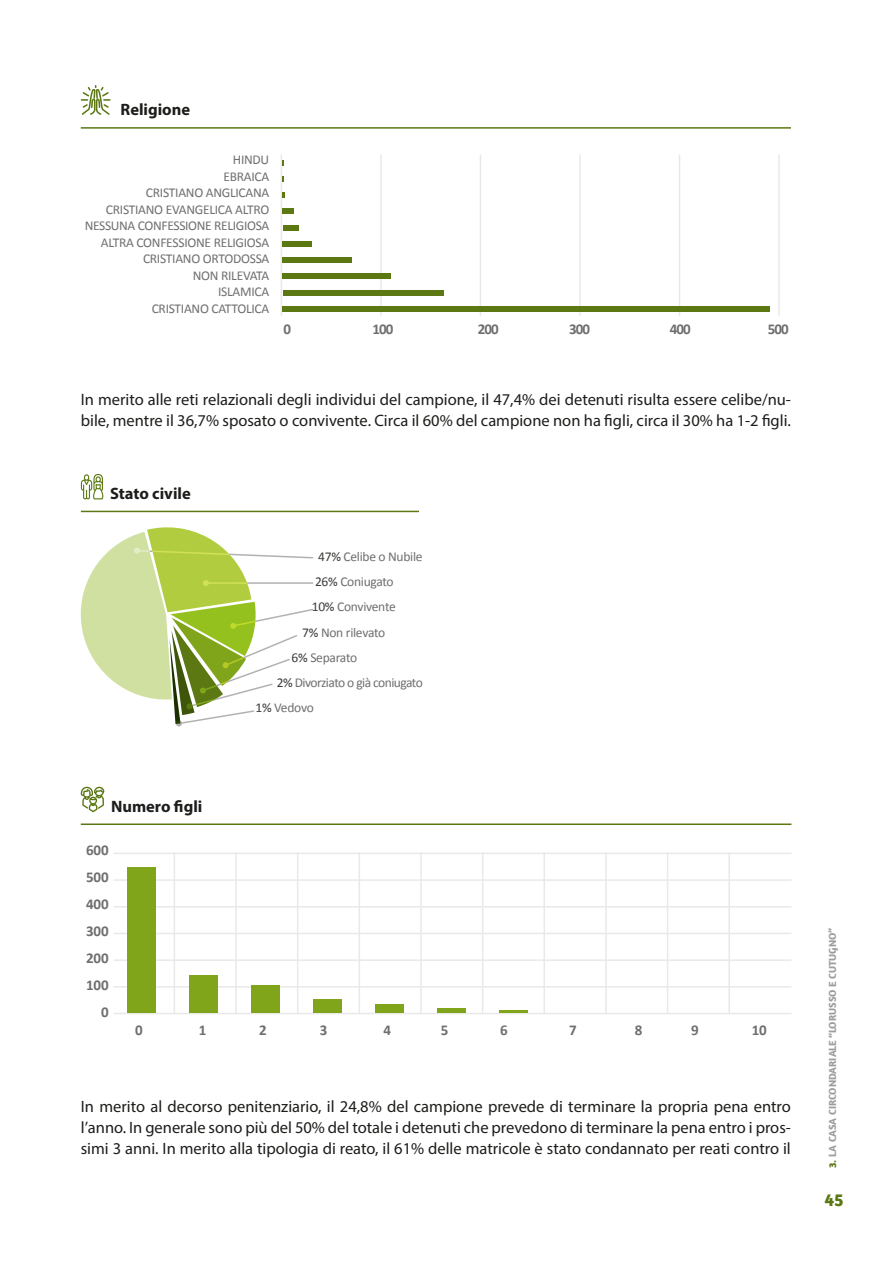
<style>
.page{position:relative;width:893px;height:1263px;background:#fff}
.page>*{position:absolute;margin:0;border:0;box-sizing:border-box;transform-origin:0 0}
.t1{font:700 18px "Amaranth";color:#5b7813}
.t2{font:16.5px/21px "Myriad Pro";color:#1d1d1b}
.t3{font:700 16.5px "Myriad Pro";color:#1d1d1b}
.t4{font:700 15px/27px "Calibri";color:#706f6f;text-align:right}
.t5{font:13.5px/16.5px "Calibri";letter-spacing:-.02em;color:#706f6f;text-align:right}
.t6{font:13.5px "Calibri";letter-spacing:-.04em;color:#706f6f}
.t7{font:700 10.5px "Amaranth";color:#9d9d9c}
.s1{color:#3c3c3b}
.s2{color:#5b7813}
</style>
<div class="page">
<hr style="left:281px;top:155px;width:1px;height:160px;background:#e9e9e9">
<hr style="left:380px;top:155px;width:2px;height:160px;background:#e9e9e9">
<hr style="left:480px;top:155px;width:1px;height:160px;background:#e9e9e9">
<hr style="left:579px;top:155px;width:2px;height:160px;background:#e9e9e9">
<hr style="left:679px;top:155px;width:1px;height:160px;background:#e9e9e9">
<hr style="left:778px;top:155px;width:2px;height:160px;background:#e9e9e9">
<svg style="left:81px;top:85px;width:30px;height:30px"></svg>
<hr style="left:81px;top:127px;width:710px;height:2px;background:#5b7813">
<div style="left:283px;top:306px;width:487px;height:6px;background:#5b7813"></div>
<div style="left:283px;top:290px;width:160px;height:5px;background:#5b7813"></div>
<div style="left:283px;top:274px;width:108px;height:5px;background:#5b7813"></div>
<div style="left:283px;top:257px;width:69px;height:6px;background:#5b7813"></div>
<div style="left:283px;top:241px;width:29px;height:6px;background:#5b7813"></div>
<div style="left:283px;top:225px;width:15px;height:5px;background:#5b7813"></div>
<div style="left:283px;top:209px;width:11px;height:5px;background:#5b7813"></div>
<svg style="left:283px;top:192px;width:2px;height:6px"></svg>
<svg style="left:81px;top:474px;width:23px;height:25px"></svg>
<hr style="left:81px;top:511px;width:338px;height:1px;background:#5b7813">
<svg style="left:80px;top:527px;width:234px;height:199px"></svg>
<svg style="left:81px;top:787px;width:23px;height:25px"></svg>
<hr style="left:81px;top:823px;width:710px;height:2px;background:#5b7813">
<hr style="left:114px;top:1013px;width:677px;height:1px;background:#e9e9e9">
<hr style="left:114px;top:853px;width:677px;height:1px;background:#e9e9e9">
<hr style="left:114px;top:933px;width:677px;height:1px;background:#e9e9e9">
<hr style="left:114px;top:879px;width:677px;height:2px;background:#e9e9e9">
<hr style="left:114px;top:959px;width:677px;height:2px;background:#e9e9e9">
<hr style="left:114px;top:906px;width:677px;height:1px;background:#e9e9e9">
<hr style="left:114px;top:986px;width:677px;height:1px;background:#e9e9e9">
<hr style="left:359px;top:853px;width:1px;height:160px;background:#e9e9e9">
<hr style="left:235px;top:853px;width:2px;height:160px;background:#e9e9e9">
<hr style="left:482px;top:853px;width:1px;height:160px;background:#e9e9e9">
<hr style="left:605px;top:853px;width:2px;height:160px;background:#e9e9e9">
<hr style="left:728px;top:853px;width:2px;height:160px;background:#e9e9e9">
<hr style="left:174px;top:853px;width:1px;height:160px;background:#e9e9e9">
<hr style="left:420px;top:853px;width:2px;height:160px;background:#e9e9e9">
<hr style="left:297px;top:853px;width:1px;height:160px;background:#e9e9e9">
<hr style="left:543px;top:853px;width:2px;height:160px;background:#e9e9e9">
<hr style="left:667px;top:853px;width:1px;height:160px;background:#e9e9e9">
<div style="left:128px;top:867px;width:28px;height:146px;background:#80a51b"></div>
<div style="left:190px;top:975px;width:28px;height:38px;background:#80a51b"></div>
<div style="left:252px;top:985px;width:28px;height:28px;background:#80a51b"></div>
<div style="left:313px;top:999px;width:29px;height:14px;background:#80a51b"></div>
<div style="left:375px;top:1005px;width:28px;height:8px;background:#80a51b"></div>
<div style="left:437px;top:1008px;width:28px;height:5px;background:#80a51b"></div>
<hr style="left:499px;top:1010px;width:28px;height:3px;background:#80a51b">
<p class="t3" style="left:121px;top:98px;width:71px">Religione</p>
<p class="t5" style="left:85px;top:152px;width:186px">HINDU<br>EBRAICA<br>CRISTIANO ANGLICANA<br>CRISTIANO EVANGELICA ALTRO<br>NESSUNA CONFESSIONE RELIGIOSA<br>ALTRA CONFESSIONE RELIGIOSA<br>CRISTIANO ORTODOSSA<br>NON RILEVATA<br>ISLAMICA<br>CRISTIANO CATTOLICA</p>
<p class="t4" style="left:283px;top:316px;width:9px">0</p>
<p class="t4" style="left:372px;top:316px;width:23px">100</p>
<p class="t4" style="left:478px;top:316px;width:23px">200</p>
<p class="t4" style="left:569px;top:316px;width:23px">300</p>
<p class="t4" style="left:670px;top:316px;width:23px">400</p>
<p class="t4" style="left:768px;top:316px;width:23px">500</p>
<p class="t2" style="left:81px;top:389px;width:712px">In merito alle reti relazionali degli individui del campione, il 47,4% dei detenuti risulta essere celibe/nu&shy;bile, mentre il 36,7% sposato o convivente. Circa il 60% del campione non ha figli, circa il 30% ha 1-2 figli.</p>
<p class="t3" style="left:110px;top:483px;width:82px">Stato civile</p>
<p class="t5" style="left:318px;top:548px;width:106px"><span class="s1">47%</span> Celibe o Nubile</p>
<p class="t5" style="left:315px;top:573px;width:80px"><span class="s1">26%</span> Coniugato</p>
<p class="t5" style="left:312px;top:598px;width:86px"><span class="s1">10%</span> Convivente</p>
<p class="t5" style="left:302px;top:624px;width:85px"><span class="s1">7%</span> Non rilevato</p>
<p class="t5" style="left:292px;top:649px;width:67px"><span class="s1">6%</span> Separato</p>
<p class="t6" style="left:277px;top:674px;width:148px"><span class="s1">2%</span> Divorziato o già coniugato</p>
<p class="t5" style="left:255px;top:700px;width:60px"><span class="s1">1%</span> Vedovo</p>
<p class="t3" style="left:111px;top:796px;width:93px">Numero figli</p>
<p class="t4" style="left:86px;top:836px;width:24px">600<br>500<br>400<br>300<br>200<br>100<br>0</p>
<p class="t4" style="left:135px;top:1016px;width:9px">0</p>
<p class="t4" style="left:199px;top:1016px;width:9px">1</p>
<p class="t4" style="left:259px;top:1016px;width:9px">2</p>
<p class="t4" style="left:320px;top:1016px;width:9px">3</p>
<p class="t4" style="left:383px;top:1016px;width:9px">4</p>
<p class="t4" style="left:441px;top:1016px;width:9px">5</p>
<p class="t4" style="left:500px;top:1016px;width:9px">6</p>
<p class="t4" style="left:569px;top:1016px;width:9px">7</p>
<p class="t4" style="left:635px;top:1016px;width:9px">8</p>
<p class="t4" style="left:691px;top:1016px;width:9px">9</p>
<p class="t4" style="left:752px;top:1016px;width:17px">10</p>
<p class="t2" style="left:81px;top:1095px;width:712px;text-align:justify">In merito al decorso penitenziario, il 24,8% del campione prevede di terminare la propria pena entro l’anno. In generale sono più del 50% del totale i detenuti che prevedono di terminare la pena entro i pros&shy;simi 3 anni. In merito alla tipologia di reato, il 61% delle matricole è stato condannato per reati contro il</p>
<p class="t7" style="left:826px;top:1168px;width:242px;rotate:-90deg"><span class="s2">3.</span> LA CASA CIRCONDARIALE “LORUSSO E CUTUGNO”</p>
<p class="t1" style="left:825px;top:1188px;width:20px">45</p>
</div>
